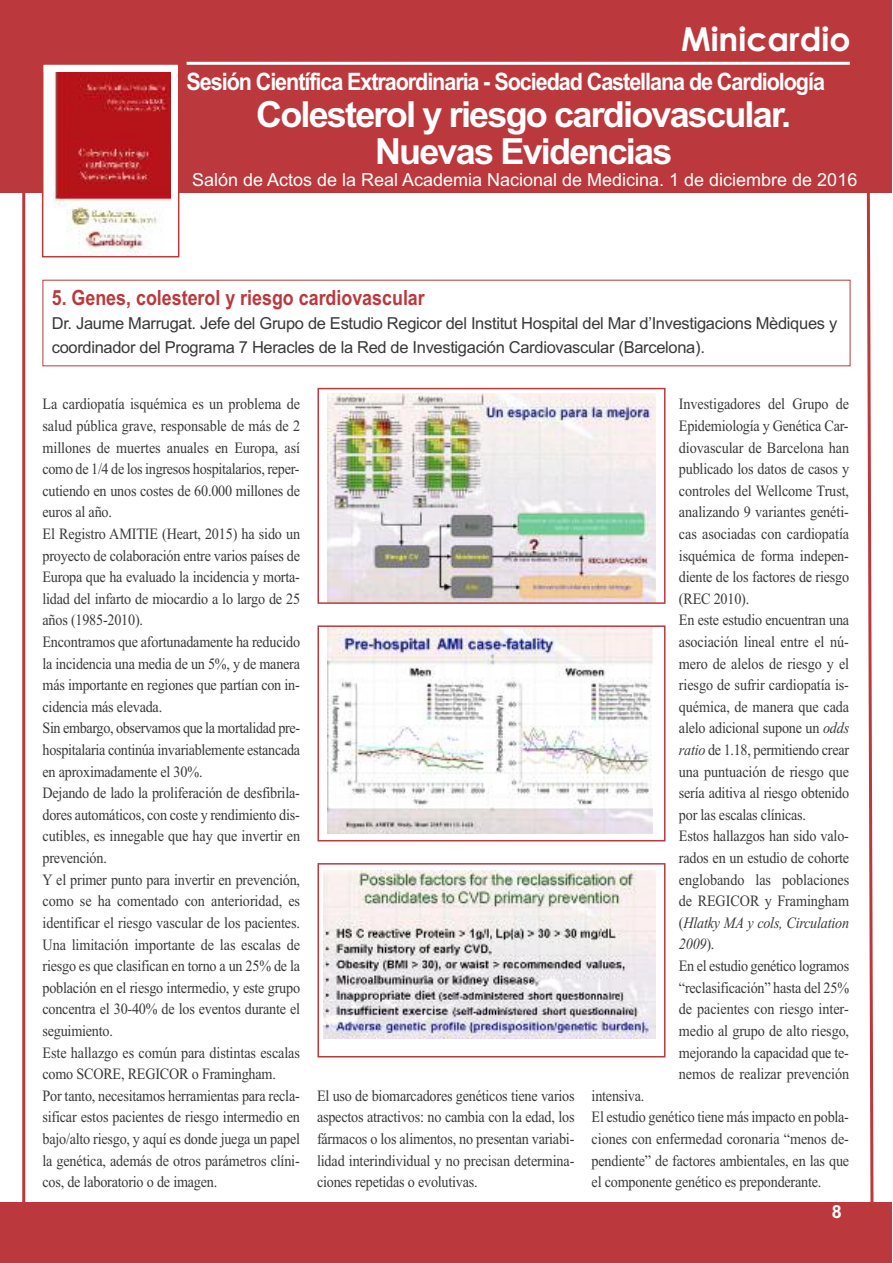
<style>
.page{position:relative;width:893px;height:1263px;background:#fff}
.page>*{position:absolute;margin:0;border:0;box-sizing:border-box;transform-origin:0 0}
.t1{font:700 36px/37.2px "Arial";letter-spacing:-.05em;color:#fff;text-align:center}
.t2{font:700 33px "Century Gothic";color:#fff}
.t3{font:700 24px "Arial";letter-spacing:-.05em;color:#fff;scale:.9 1}
.t4{font:700 21px "Arial";color:#bb393d;scale:.85 1}
.t5{font:18px "Arial";color:#fff}
.t6{font:700 18px "Arial";color:#fff}
.t7{font:16.5px/24px "Arial";letter-spacing:-.02em;color:#39383a}
.t8{font:15.75px/21.6px "Times New Roman";letter-spacing:-.015em;color:#39383a;scale:.9 1}
.s1{font-style:italic}
</style>
<div class="page">
<div style="left:0;top:0;width:892px;height:193px;background:#bb393d"></div>
<hr style="left:187px;top:62px;width:663px;height:3px;background:#fff">
<hr style="left:22px;top:179px;width:3px;height:1024px;background:#bb393d">
<svg style="left:866px;top:193px;width:8px;height:1009px"></svg>
<div style="left:43px;top:65px;width:135px;height:191px;background:#fff"></div>
<img style="left:45px;top:72px;width:126px;height:182px">
<div style="left:42px;top:63px;width:137px;height:194px;border:2px solid #bb393d"></div>
<div style="left:0;top:1202px;width:892px;height:61px;background:#bb393d"></div>
<img style="left:327px;top:628px;width:326px;height:206px">
<div style="left:317px;top:625px;width:348px;height:216px;border:2px solid #bb393d"></div>
<img style="left:327px;top:394px;width:328px;height:207px">
<div style="left:317px;top:388px;width:348px;height:216px;border:2px solid #bb393d"></div>
<img style="left:323px;top:870px;width:332px;height:169px">
<div style="left:317px;top:863px;width:348px;height:194px;border:2px solid #bb393d"></div>
<h2 class="t2" style="left:681px;top:20px;width:171px">Minicardio</h2>
<h3 class="t3" style="left:187px;top:68px;width:711px">Sesión Científica Extraordinaria - Sociedad Castellana de Cardiología</h3>
<h1 class="t1" style="left:256px;top:96px;width:537px">Colesterol y riesgo cardiovascular.<br>Nuevas Evidencias</h1>
<p class="t5" style="left:192px;top:169px;width:667px">Salón de Actos de la Real Academia Nacional de Medicina. 1 de diciembre de 2016</p>
<h3 class="t4" style="left:52px;top:285px;width:440px">5. Genes, colesterol y riesgo cardiovascular</h3>
<p class="t7" style="left:52px;top:311px;width:787px">Dr. Jaume Marrugat. Jefe del Grupo de Estudio Regicor del Institut Hospital del Mar d’Investigacions Mèdiques y coordinador del Programa 7 Heracles de la Red de Investigación Cardiovascular (Barcelona).</p>
<p class="t8" style="left:42px;top:393px;width:288px">La cardiopatía isquémica es un problema de salud pública grave, responsable de más de 2 millones de muertes anuales en Europa, así como de 1/4 de los ingresos hospitalarios, reper&shy;cutiendo en unos costes de 60.000 millones de euros al año.<br>El Registro AMITIE (Heart, 2015) ha sido un proyecto de colaboración entre varios países de Europa que ha evaluado la incidencia y morta&shy;lidad del infarto de miocardio a lo largo de 25 años (1985-2010).<br>Encontramos que afortunadamente ha reducido la incidencia una media de un 5%, y de manera más importante en regiones que partían con in&shy;cidencia más elevada.<br>Sin embargo, observamos que la mortalidad pre&shy;hospitalaria continúa invariablemente estancada en aproximadamente el 30%.<br>Dejando de lado la proliferación de desfibrila&shy;dores automáticos, con coste y rendimiento dis&shy;cutibles, es innegable que hay que invertir en prevención.<br>Y el primer punto para invertir en prevención, como se ha comentado con anterioridad, es identificar el riesgo vascular de los pacientes.<br>Una limitación importante de las escalas de riesgo es que clasifican en torno a un 25% de la población en el riesgo intermedio, y este grupo concentra el 30-40% de los eventos durante el seguimiento.<br>Este hallazgo es común para distintas escalas como SCORE, REGICOR o Framingham.<br>Por tanto, necesitamos herramientas para recla&shy;sificar estos pacientes de riesgo intermedio en bajo/alto riesgo, y aquí es donde juega un papel la genética, además de otros parámetros clíni&shy;cos, de laboratorio o de imagen.</p>
<p class="t8" style="left:317px;top:1084px;width:288px;text-align:justify">El uso de biomarcadores genéticos tiene varios aspectos atractivos: no cambia con la edad, los fármacos o los alimentos, no presentan variabi&shy;lidad interindividual y no precisan determina&shy;ciones repetidas o evolutivas.</p>
<p class="t8" style="left:679px;top:393px;width:191px">Investigadores del Grupo de<br>Epidemiología y Genética Car&shy;diovascular de Barcelona han publicado los datos de casos y controles del Wellcome Trust, analizando 9 variantes genéti&shy;cas asociadas con cardiopatía isquémica de forma indepen&shy;diente de los factores de riesgo (REC 2010).<br>En este estudio encuentran una asociación lineal entre el nú&shy;mero de alelos de riesgo y el riesgo de sufrir cardiopatía is&shy;quémica, de manera que cada alelo adicional supone un <span class="s1">odds ratio</span> de 1.18, permitiendo crear una puntuación de riesgo que sería aditiva al riesgo obtenido por las escalas clínicas.<br>Estos hallazgos han sido valo&shy;rados en un estudio de cohorte englobando las poblaciones de REGICOR y Framingham (<span class="s1">Hlatky MA y cols, Circulation<br>2009</span>).<br>En el estudio genético logramos “reclasificación” hasta del 25% de pacientes con riesgo inter&shy;medio al grupo de alto riesgo, mejorando la capacidad que te&shy;nemos de realizar prevención</p>
<p class="t8" style="left:592px;top:1084px;width:288px">intensiva.<br>El estudio genético tiene más impacto en pobla&shy;ciones con enfermedad coronaria “menos de&shy;pendiente” de factores ambientales, en las que el componente genético es preponderante.</p>
<p class="t6" style="left:832px;top:1201px;width:12px">8</p>
</div>
